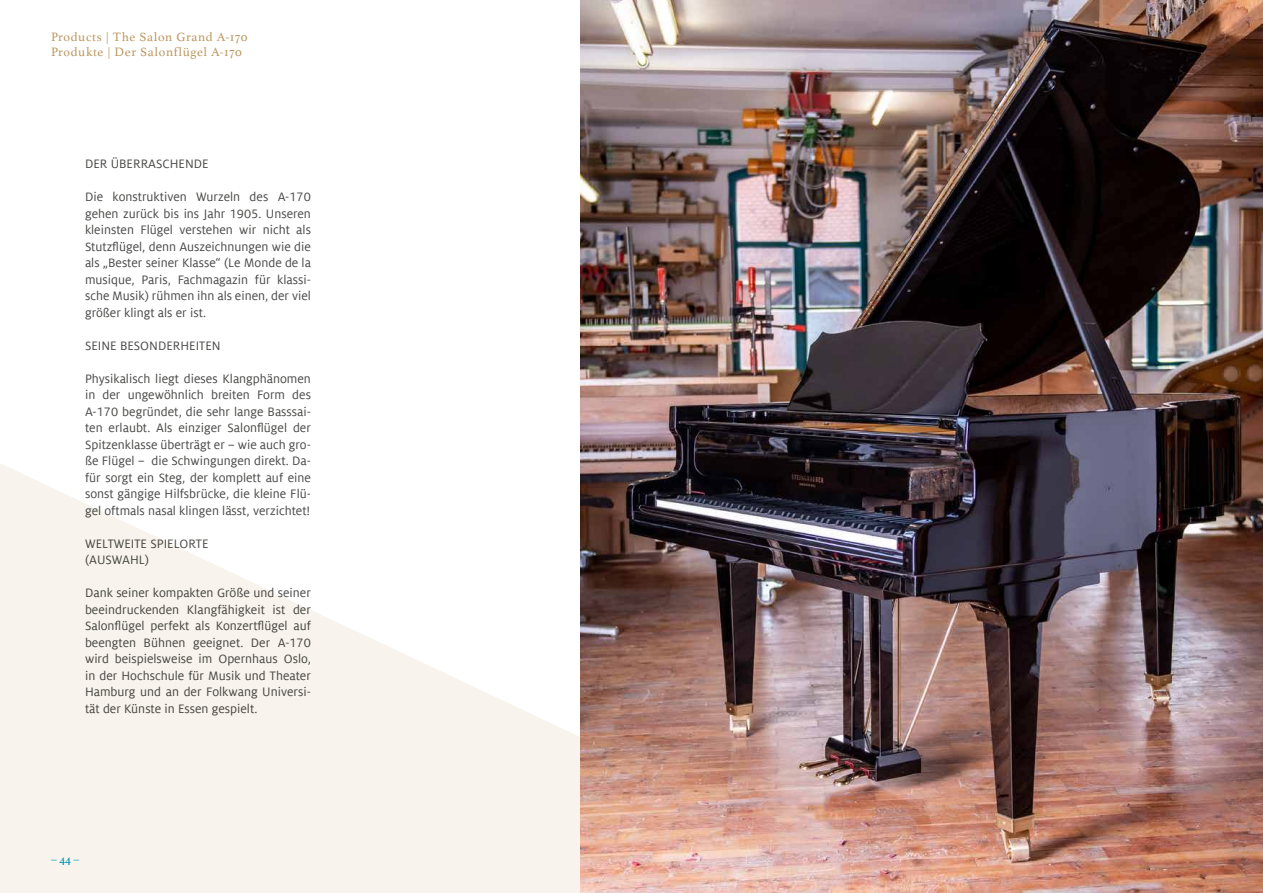
<style>
.page{position:relative;width:1263px;height:893px;background:#fff}
.page>*{position:absolute;margin:0;border:0;box-sizing:border-box;transform-origin:0 0}
.t1{font:13.5px/16.5px "Milo Offc";color:#494948;text-align:justify}
.t2{font:12.75px "Athelas";letter-spacing:.05em;color:#bc9861}
.t3{font:12px "Athelas";color:#0091ae}
</style>
<div class="page">
<svg style="left:0;top:463px;width:580px;height:430px;fill:#f8f4ed"></svg>
<img style="left:580px;top:0;width:683px;height:893px">
<svg style="left:1239px;top:774px;width:24px;height:119px;background:#a97060"></svg>
<p class="t2" style="left:51px;top:27px;width:198px">Products | The Salon Grand A-170</p>
<p class="t2" style="left:51px;top:42px;width:192px">Produkte | Der Salonflügel A-170</p>
<p class="t1" style="left:85px;top:156px;width:125px">DER ÜBERRASCHENDE</p>
<p class="t1" style="left:85px;top:189px;width:227px">Die konstruktiven Wurzeln des A-170 gehen zurück bis ins Jahr 1905. Unseren kleinsten Flügel verstehen wir nicht als Stutzflügel, denn Auszeichnungen wie die als „Bester seiner Klasse“ (Le Monde de la musique, Paris, Fachmagazin für klassi&shy;sche Musik) rühmen ihn als einen, der viel größer klingt als er ist.</p>
<p class="t1" style="left:85px;top:337px;width:137px">SEINE BESONDERHEITEN</p>
<p class="t1" style="left:85px;top:370px;width:227px">Physikalisch liegt dieses Klangphänomen in der ungewöhnlich breiten Form des A-170 begründet, die sehr lange Basssai&shy;ten erlaubt. Als einziger Salonflügel der Spitzenklasse überträgt er – wie auch gro&shy;ße Flügel – die Schwingungen direkt. Da&shy;für sorgt ein Steg, der komplett auf eine sonst gängige Hilfsbrücke, die kleine Flü&shy;gel oftmals nasal klingen lässt, verzichtet!</p>
<p class="t1" style="left:85px;top:535px;width:125px">WELTWEITE SPIELORTE (AUSWAHL)</p>
<p class="t1" style="left:85px;top:585px;width:227px">Dank seiner kompakten Größe und seiner beeindruckenden Klangfähigkeit ist der Salonflügel perfekt als Konzertflügel auf beengten Bühnen geeignet. Der A-170 wird beispielsweise im Opernhaus Oslo, in der Hochschule für Musik und Theater Hamburg und an der Folkwang Universi&shy;tät der Künste in Essen gespielt.</p>
<p class="t3" style="left:51px;top:850px;width:30px">– 44 –</p>
</div>
